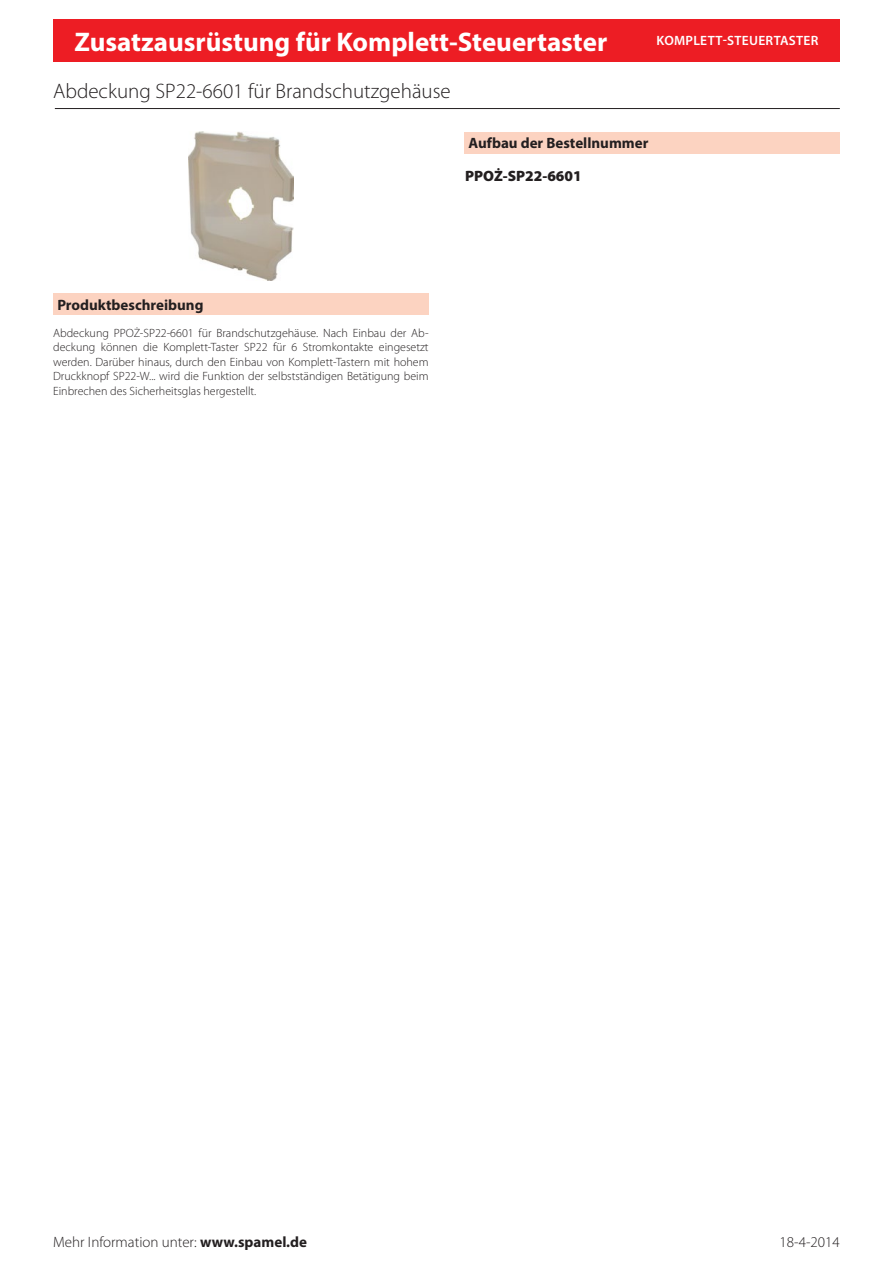
<style>
.page{position:relative;width:893px;height:1263px;background:#fff}
.page>*{position:absolute;margin:0;border:0;box-sizing:border-box;transform-origin:0 0}
.t1{font:700 27px "Myriad Pro";color:#fff}
.t2{font:300 21px "Myriad Pro";color:#231f20}
.t3{font:300 15px "Myriad Pro";color:#231f20}
.Überschrift{font:700 15px "Myriad Pro";color:#231f20}
.TS_Bestellschlüssel{font:900 15px "Myriad Pro";color:#231f20}
.t4{font:600 13.5px "Myriad Pro";letter-spacing:.02em;color:#fff}
.Text_normal_block{font:300 12px/14.4px "Myriad Pro";color:#231f20;text-align:justify}
.s1{font-weight:700}
</style>
<div class="page">
<div style="left:53px;top:19px;width:787px;height:43px;background:#ed1d24"></div>
<img style="left:188px;top:132px;width:105px;height:149px">
<div style="left:464px;top:132px;width:376px;height:21px;background:#fcd3c1"></div>
<hr style="left:55px;top:108px;width:785px;height:1px;background:#231f20">
<div style="left:53px;top:293px;width:376px;height:22px;background:#fcd3c1"></div>
<h1 class="t1" style="left:74px;top:24px;width:534px">Zusatzausrüstung für Komplett-Steuertaster</h1>
<p class="t2" style="left:53px;top:79px;width:399px">Abdeckung SP22-6601 für Brandschutzgehäuse</p>
<p class="t4" style="left:657px;top:32px;width:163px">KOMPLETT-STEUERTASTER</p>
<p class="Überschrift" style="left:469px;top:133px;width:181px">Aufbau der Bestellnummer</p>
<p class="TS_Bestellschlüssel" style="left:465px;top:166px;width:118px">PPOŻ-SP22-6601</p>
<p class="Überschrift" style="left:57px;top:295px;width:148px">Produktbeschreibung</p>
<p class="Text_normal_block" style="left:53px;top:326px;width:377px">Abdeckung PPOŻ-SP22-6601 für Brandschutzgehäuse. Nach Einbau der Ab&shy;deckung können die Komplett-Taster SP22 für 6 Stromkontakte eingesetzt werden. Darüber hinaus, durch den Einbau von Komplett-Tastern mit hohem Druckknopf SP22-W... wird die Funktion der selbstständigen Betätigung beim Einbrechen des Sicherheitsglas hergestellt.</p>
<p class="t3" style="left:53px;top:1234px;width:255px">Mehr Information unter: <span class="s1">www.spamel.de</span></p>
<p class="t3" style="left:780px;top:1234px;width:62px">18-4-2014</p>
</div>
